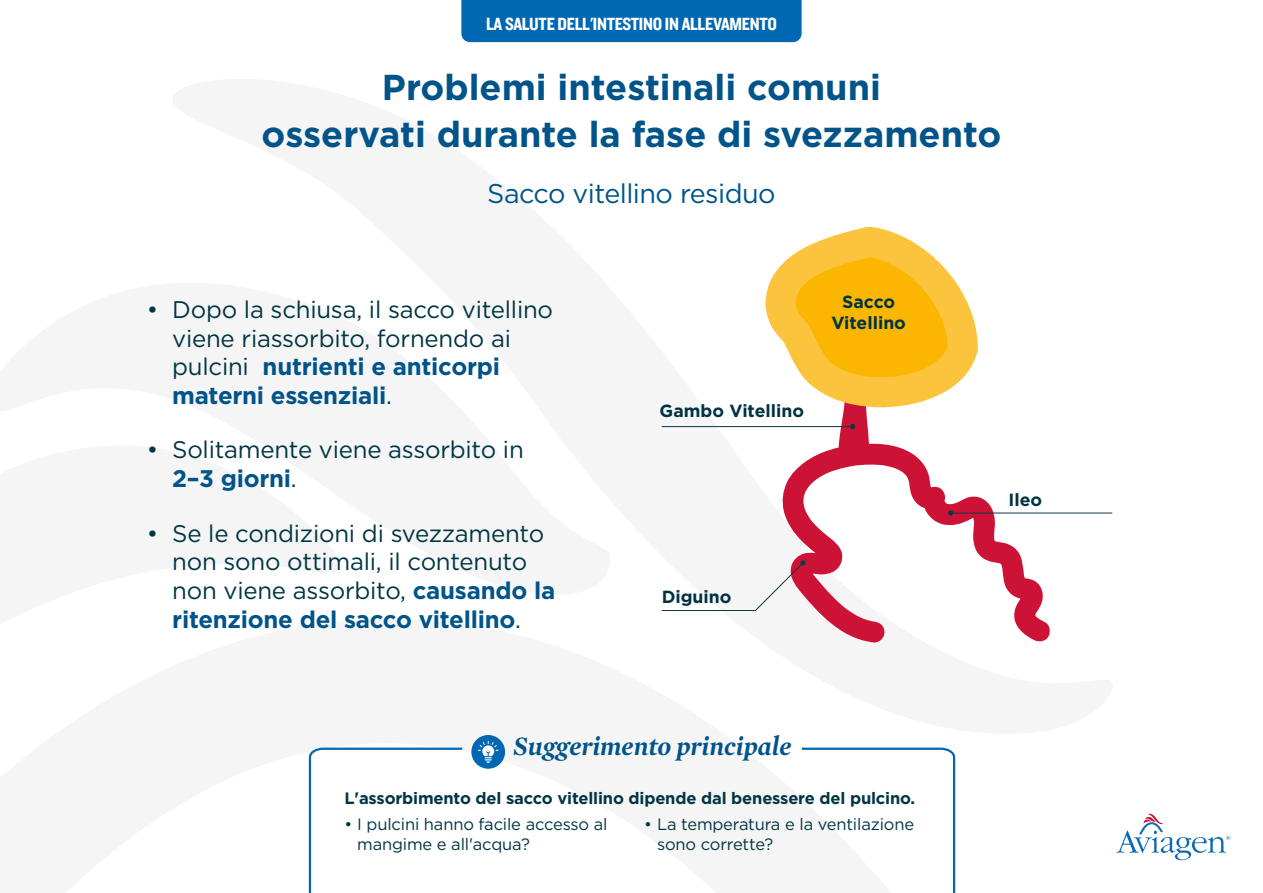
<style>
.page{position:relative;width:1263px;height:893px;background:#fff}
.page>*{position:absolute;margin:0;border:0;box-sizing:border-box;transform-origin:0 0}
.t1{font:700 36px/46.8px "Gotham";color:#005489;text-align:center}
.t2{font:italic 700 27px "Mercury Display";color:#005489}
.t3{font:27px "Gotham";letter-spacing:-.02em;color:#005489}
.t4{font:24px/28.8px "Gotham";letter-spacing:-.01em;color:#003644}
.t5{font:18.3px "Knockout 50 Welterweight";letter-spacing:-.015em;color:#fff}
.t6{font:700 17.55px/21.1px "Gotham";color:#003341;text-align:center}
.t7{font:16.5px/19.8px "Gotham";letter-spacing:-.01em;color:#003644}
.t8{font:700 16.5px "Gotham";letter-spacing:-.01em;color:#003644}
.s1{font-weight:700;color:#005489}
</style>
<div class="page">
<svg style="left:782px;top:465px;width:269px;height:178px"></svg>
<svg style="left:661px;top:560px;width:145px;height:51px"></svg>
<hr style="left:662px;top:426px;width:191px;height:1px;background:#103644">
<svg style="left:765px;top:227px;width:213px;height:238px"></svg>
<hr style="left:950px;top:513px;width:162px;height:1px;background:#103644">
<svg style="left:948px;top:510px;width:5px;height:6px"></svg>
<svg style="left:308px;top:746px;width:648px;height:147px"></svg>
<div style="left:471px;top:735px;width:34px;height:34px;background:#0067b2;border-radius:50%"></div>
<svg style="left:478px;top:741px;width:20px;height:22px"></svg>
<svg style="left:1116px;top:814px;width:114px;height:46px"></svg>
<div style="left:461px;top:0;width:340px;height:42px;background:#0067b2"></div>
<p class="t5" style="left:486px;top:12px;width:292px">LA SALUTE DELL'INTESTINO IN ALLEVAMENTO</p>
<h1 class="t1" style="left:262px;top:64px;width:741px">Problemi intestinali comuni<br>osservati durante la fase di svezzamento</h1>
<p class="t3" style="left:487px;top:176px;width:290px">Sacco vitellino residuo</p>
<p class="t4" style="left:172px;top:294px;width:382px;text-indent:-26px">• Dopo la schiusa, il sacco vitellino viene riassorbito, fornendo ai pulcini <span class="s1">nutrienti e anticorpi materni essenziali</span>.</p>
<p class="t4" style="left:172px;top:435px;width:353px;text-indent:-26px">• Solitamente viene assorbito in<br><span class="s1">2–3 giorni</span>.</p>
<p class="t4" style="left:172px;top:518px;width:384px;text-indent:-26px">• Se le condizioni di svezzamento non sono ottimali, il contenuto non viene assorbito, <span class="s1">causando la ritenzione del sacco vitellino</span>.</p>
<p class="t6" style="left:831px;top:291px;width:76px">Sacco<br>Vitellino</p>
<p class="t6" style="left:659px;top:400px;width:146px">Gambo Vitellino</p>
<p class="t6" style="left:662px;top:586px;width:71px">Diguino</p>
<p class="t6" style="left:1008px;top:489px;width:35px">Ileo</p>
<p class="t2" style="left:513px;top:730px;width:280px">Suggerimento principale</p>
<p class="t8" style="left:344px;top:787px;width:572px">L'assorbimento del sacco vitellino dipende dal benessere del pulcino.</p>
<p class="t7" style="left:357px;top:814px;width:252px;text-indent:-13px">• I pulcini hanno facile accesso al mangime e all'acqua?</p>
<p class="t7" style="left:657px;top:814px;width:259px;text-indent:-13px">• La temperatura e la ventilazione sono corrette?</p>
</div>
